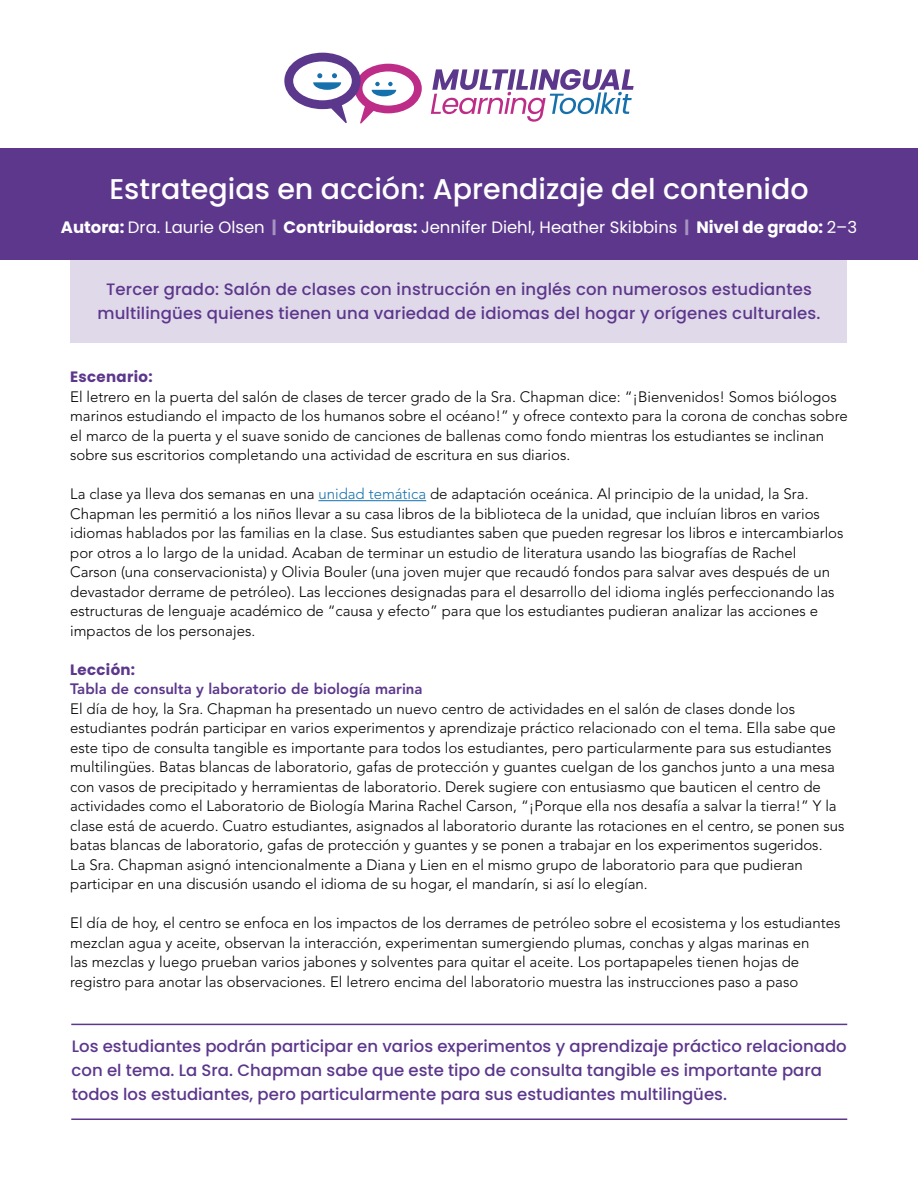
<style>
.page{position:relative;width:918px;height:1188px;background:#fff}
.page>*{position:absolute;margin:0;border:0;box-sizing:border-box;transform-origin:0 0}
.Bold_subhead{font:500 28.5px "Poppins";color:#fff}
.pull_quote{font:500 16.5px/24px "Poppins";color:#5c378c}
.Number_subheads{font:500 16.5px/24px "Poppins";letter-spacing:.01em;color:#5c378c;text-align:center}
.Bold_subhead-2{font:16.5px "Poppins";color:#fff}
.t1{font:300 15px/19.5px "Avenir LT Std";color:#000}
.s1{font-weight:700}
.s2{font-weight:700;color:#a794c1}
.s3{font-family:"Poppins";font-weight:700;color:#5c378c}
.s4{color:#1671ad}
.s5{font-weight:800;color:#5c378c}
</style>
<div class="page">
<div style="left:71px;top:259px;width:776px;height:84px;background:#e0d9e9"></div>
<div style="left:0;top:148px;width:918px;height:111px;background:#5c378c"></div>
<hr style="left:318px;top:500px;width:108px;height:1px;background:#1671ad">
<hr style="left:71px;top:1024px;width:776px;height:1px;background:#5c378c">
<hr style="left:71px;top:1119px;width:776px;height:1px;background:#5c378c">
<svg style="left:431px;top:69px;width:203px;height:53px"></svg>
<svg style="left:284px;top:53px;width:138px;height:71px"></svg>
<p class="Bold_subhead" style="left:109px;top:172px;width:701px">Estrategias en acción: Aprendizaje del contenido</p>
<p class="Bold_subhead-2" style="left:61px;top:218px;width:798px"><span class="s1">Autora:</span> Dra. Laurie Olsen <span class="s2">|</span> <span class="s1">Contribuidoras:</span> Jennifer Diehl, Heather Skibbins <span class="s2">|</span> <span class="s1">Nivel de grado:</span> 2–3</p>
<p class="Number_subheads" style="left:97px;top:278px;width:725px">Tercer grado: Salón de clases con instrucción en inglés con numerosos estudiantes multilingües quienes tienen una variedad de idiomas del hogar y orígenes culturales.</p>
<p class="t1" style="left:70px;top:367px;width:779px"><span class="s3">Escenario:<br></span>El letrero en la puerta del salón de clases de tercer grado de la Sra. Chapman dice: “¡Bienvenidos! Somos biólogos marinos estudiando el impacto de los humanos sobre el océano!” y ofrece contexto para la corona de conchas sobre el marco de la puerta y el suave sonido de canciones de ballenas como fondo mientras los estudiantes se inclinan sobre sus escritorios completando una actividad de escritura en sus diarios.</p>
<p class="t1" style="left:70px;top:484px;width:775px">La clase ya lleva dos semanas en una <span class="s4">unidad temática</span> de adaptación oceánica. Al principio de la unidad, la Sra.<br>Chapman les permitió a los niños llevar a su casa libros de la biblioteca de la unidad, que incluían libros en varios idiomas hablados por las familias en la clase. Sus estudiantes saben que pueden regresar los libros e intercambiarlos por otros a lo largo de la unidad. Acaban de terminar un estudio de literatura usando las biografías de Rachel Carson (una conservacionista) y Olivia Bouler (una joven mujer que recaudó fondos para salvar aves después de un devastador derrame de petróleo). Las lecciones designadas para el desarrollo del idioma inglés perfeccionando las estructuras de lenguaje académico de “causa y efecto” para que los estudiantes pudieran analizar las acciones e impactos de los personajes.</p>
<p class="t1" style="left:70px;top:660px;width:776px"><span class="s3">Lección:<br></span><span class="s5">Tabla de consulta y laboratorio de biología marina<br></span>El día de hoy, la Sra. Chapman ha presentado un nuevo centro de actividades en el salón de clases donde los estudiantes podrán participar en varios experimentos y aprendizaje práctico relacionado con el tema. Ella sabe que este tipo de consulta tangible es importante para todos los estudiantes, pero particularmente para sus estudiantes multilingües. Batas blancas de laboratorio, gafas de protección y guantes cuelgan de los ganchos junto a una mesa con vasos de precipitado y herramientas de laboratorio. Derek sugiere con entusiasmo que bauticen el centro de actividades como el Laboratorio de Biología Marina Rachel Carson, “¡Porque ella nos desafía a salvar la tierra!” Y la clase está de acuerdo. Cuatro estudiantes, asignados al laboratorio durante las rotaciones en el centro, se ponen sus batas blancas de laboratorio, gafas de protección y guantes y se ponen a trabajar en los experimentos sugeridos.<br>La Sra. Chapman asignó intencionalmente a Diana y Lien en el mismo grupo de laboratorio para que pudieran participar en una discusión usando el idioma de su hogar, el mandarín, si así lo elegían.</p>
<p class="t1" style="left:70px;top:913px;width:772px">El día de hoy, el centro se enfoca en los impactos de los derrames de petróleo sobre el ecosistema y los estudiantes mezclan agua y aceite, observan la interacción, experimentan sumergiendo plumas, conchas y algas marinas en<br>las mezclas y luego prueban varios jabones y solventes para quitar el aceite. Los portapapeles tienen hojas de registro para anotar las observaciones. El letrero encima del laboratorio muestra las instrucciones paso a paso</p>
<p class="pull_quote" style="left:72px;top:1034px;width:777px">Los estudiantes podrán participar en varios experimentos y aprendizaje práctico relacionado con el tema. La Sra. Chapman sabe que este tipo de consulta tangible es importante para todos los estudiantes, pero particularmente para sus estudiantes multilingües.</p>
</div>
